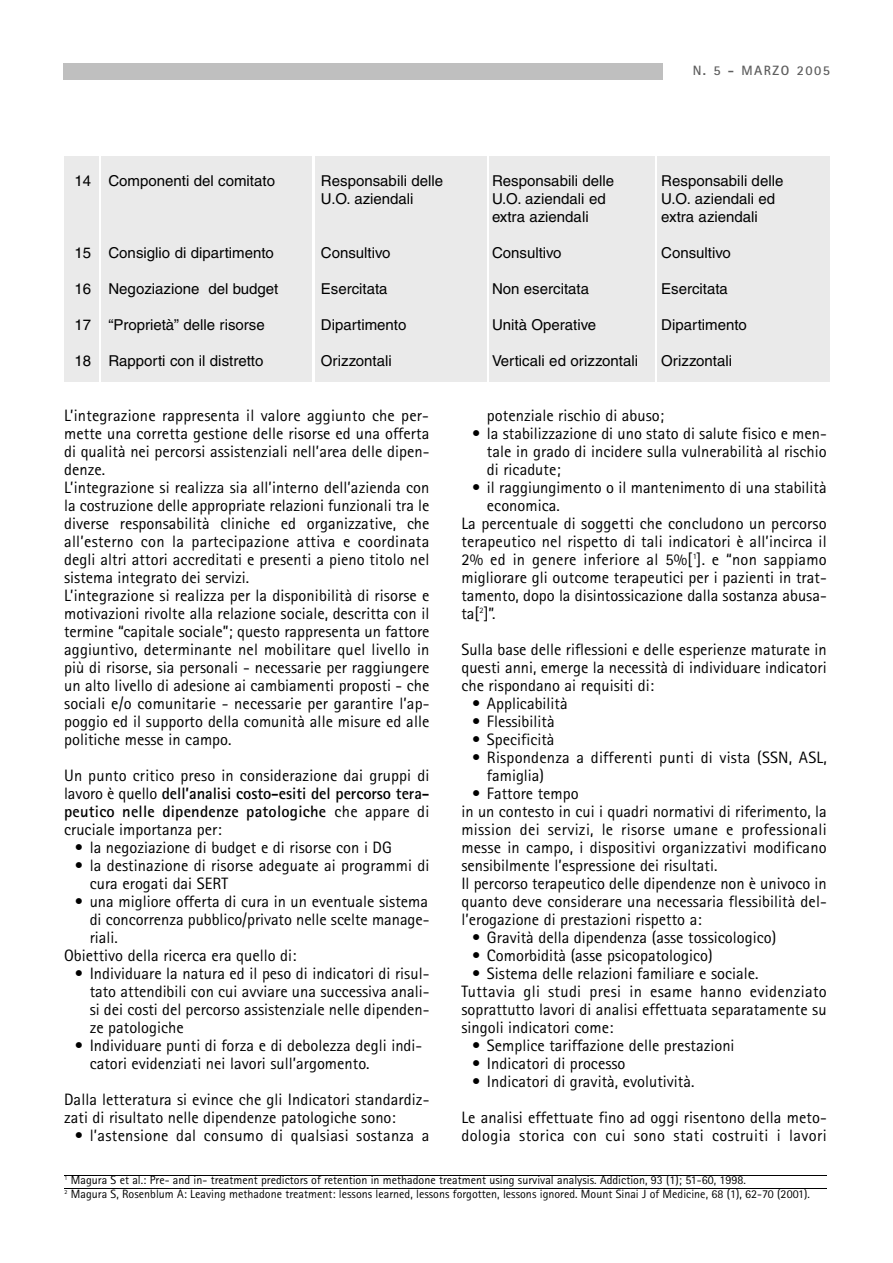
<style>
.page{position:relative;width:893px;height:1263px;background:#fff}
.page>*{position:absolute;margin:0;border:0;box-sizing:border-box;transform-origin:0 0}
.t1{font:16.5px/18px "Rotis Sans Serif";color:#000}
.t2{font:16.5px "Rotis Sans Serif";letter-spacing:.02em;color:#000}
.t3{font:15px "Helvetica";color:#000}
.t4{font:700 13.5px "Rotis Sans Serif";letter-spacing:.105em;color:#5e5e5e}
.t5{font:12px/13.6px "Rotis Sans Serif";color:#000}
.s1{font-weight:700}
</style>
<div class="page">
<div style="left:63px;top:63px;width:599px;height:16px;background:#bfbfbf"></div>
<div style="left:64px;top:156px;width:765px;height:226px;background:#eaeaea"></div>
<hr style="left:312px;top:150px;width:3px;height:234px;background:#fff">
<hr style="left:487px;top:148px;width:1px;height:236px;background:#fff">
<hr style="left:100px;top:147px;width:1px;height:238px;background:#fff">
<hr style="left:654px;top:149px;width:2px;height:238px;background:#fff">
<hr style="left:64px;top:1175px;width:763px;height:1px;background:#000">
<hr style="left:64px;top:1188px;width:763px;height:1px;background:#000">
<p class="t4" style="left:692px;top:66px;width:139px">N. 5 - MARZO 2005</p>
<p class="t3" style="left:75px;top:175px;width:202px">14 Componenti del comitato</p>
<p class="t3" style="left:321px;top:175px;width:124px">Responsabili delle</p>
<p class="t3" style="left:492px;top:175px;width:123px">Responsabili delle</p>
<p class="t3" style="left:661px;top:175px;width:123px">Responsabili delle</p>
<p class="t3" style="left:321px;top:193px;width:94px">U.O. aziendali</p>
<p class="t3" style="left:492px;top:193px;width:115px">U.O. aziendali ed</p>
<p class="t3" style="left:661px;top:193px;width:115px">U.O. aziendali ed</p>
<p class="t3" style="left:492px;top:211px;width:98px">extra aziendali</p>
<p class="t3" style="left:661px;top:211px;width:98px">extra aziendali</p>
<p class="t3" style="left:75px;top:247px;width:201px">15 Consiglio di dipartimento</p>
<p class="t3" style="left:321px;top:247px;width:71px">Consultivo</p>
<p class="t3" style="left:492px;top:247px;width:71px">Consultivo</p>
<p class="t3" style="left:661px;top:247px;width:71px">Consultivo</p>
<p class="t3" style="left:75px;top:283px;width:205px">16 Negoziazione del budget</p>
<p class="t3" style="left:321px;top:283px;width:68px">Esercitata</p>
<p class="t3" style="left:492px;top:283px;width:99px">Non esercitata</p>
<p class="t3" style="left:661px;top:283px;width:68px">Esercitata</p>
<p class="t3" style="left:75px;top:319px;width:192px">17 “Proprietà” delle risorse</p>
<p class="t3" style="left:321px;top:319px;width:87px">Dipartimento</p>
<p class="t3" style="left:492px;top:319px;width:106px">Unità Operative</p>
<p class="t3" style="left:661px;top:319px;width:87px">Dipartimento</p>
<p class="t3" style="left:75px;top:355px;width:190px">18 Rapporti con il distretto</p>
<p class="t3" style="left:321px;top:355px;width:72px">Orizzontali</p>
<p class="t3" style="left:492px;top:355px;width:147px">Verticali ed orizzontali</p>
<p class="t3" style="left:661px;top:355px;width:72px">Orizzontali</p>
<p class="t1" style="left:64px;top:408px;width:367px">L’integrazione rappresenta il valore aggiunto che per&shy;mette una corretta gestione delle risorse ed una offerta di qualità nei percorsi assistenziali nell’area delle dipen&shy;denze.<br>L’integrazione si realizza sia all’interno dell’azienda con la costruzione delle appropriate relazioni funzionali tra le diverse responsabilità cliniche ed organizzative, che all’esterno con la partecipazione attiva e coordinata degli altri attori accreditati e presenti a pieno titolo nel sistema integrato dei servizi.<br>L’integrazione si realizza per la disponibilità di risorse e motivazioni rivolte alla relazione sociale, descritta con il termine “capitale sociale”; questo rappresenta un fattore aggiuntivo, determinante nel mobilitare quel livello in più di risorse, sia personali - necessarie per raggiungere un alto livello di adesione ai cambiamenti proposti - che sociali e/o comunitarie - necessarie per garantire l’ap&shy;poggio ed il supporto della comunità alle misure ed alle politiche messe in campo.</p>
<p class="t1" style="left:64px;top:768px;width:367px;text-align:justify">Un punto critico preso in considerazione dai gruppi di lavoro è quello <span class="s1">dell’analisi costo-esiti del percorso tera&shy;peutico nelle dipendenze patologiche</span> che appare di cruciale importanza per:</p>
<p class="t1" style="left:75px;top:840px;width:318px">• la negoziazione di budget e di risorse con i DG</p>
<p class="t1" style="left:90px;top:858px;width:341px;text-indent:-15px">• la destinazione di risorse adeguate ai programmi di cura erogati dai SERT</p>
<p class="t1" style="left:75px;top:894px;width:355px">• una migliore offerta di cura in un eventuale sistema</p>
<p class="t1" style="left:90px;top:912px;width:341px">di concorrenza pubblico/privato nelle scelte manage-</p>
<p class="t1" style="left:90px;top:930px;width:30px">riali.</p>
<p class="t1" style="left:64px;top:948px;width:234px">Obiettivo della ricerca era quello di:</p>
<p class="t1" style="left:90px;top:966px;width:341px;text-align:justify;text-indent:-15px">• Individuare la natura ed il peso di indicatori di risul&shy;tato attendibili con cui avviare una successiva anali&shy;si dei costi del percorso assistenziale nelle dipenden&shy;ze patologiche</p>
<p class="t1" style="left:90px;top:1038px;width:334px;text-indent:-15px">• Individuare punti di forza e di debolezza degli indi&shy;catori evidenziati nei lavori sull’argomento.</p>
<p class="t1" style="left:64px;top:1092px;width:367px">Dalla letteratura si evince che gli Indicatori standardiz&shy;zati di risultato nelle dipendenze patologiche sono:</p>
<p class="t1" style="left:75px;top:1128px;width:356px">• l’astensione dal consumo di qualsiasi sostanza a</p>
<p class="t1" style="left:487px;top:408px;width:179px">potenziale rischio di abuso;</p>
<p class="t1" style="left:487px;top:426px;width:341px;text-align:justify;text-indent:-15px">• la stabilizzazione di uno stato di salute fisico e men&shy;tale in grado di incidere sulla vulnerabilità al rischio di ricadute;</p>
<p class="t1" style="left:472px;top:480px;width:356px">• il raggiungimento o il mantenimento di una stabilità</p>
<p class="t1" style="left:487px;top:498px;width:74px">economica.</p>
<p class="t1" style="left:461px;top:516px;width:367px">La percentuale di soggetti che concludono un percorso</p>
<p class="t1" style="left:461px;top:534px;width:367px">terapeutico nel rispetto di tali indicatori è all’incirca il</p>
<p class="t1" style="left:461px;top:552px;width:367px">2% ed in genere inferiore al 5%[<sup>1</sup>]. e “non sappiamo</p>
<p class="t1" style="left:461px;top:570px;width:367px">migliorare gli outcome terapeutici per i pazienti in trat-</p>
<p class="t1" style="left:461px;top:588px;width:367px">tamento, dopo la disintossicazione dalla sostanza abusa-</p>
<p class="t1" style="left:461px;top:606px;width:35px">ta[<sup>2</sup>]”.</p>
<p class="t1" style="left:461px;top:642px;width:367px;text-align:justify">Sulla base delle riflessioni e delle esperienze maturate in questi anni, emerge la necessità di individuare indicatori che rispondano ai requisiti di:</p>
<p class="t1" style="left:472px;top:696px;width:97px">• Applicabilità</p>
<p class="t1" style="left:472px;top:714px;width:84px">• Flessibilità</p>
<p class="t1" style="left:472px;top:732px;width:84px">• Specificità</p>
<p class="t1" style="left:487px;top:750px;width:341px;text-indent:-15px">• Rispondenza a differenti punti di vista (SSN, ASL, famiglia)</p>
<p class="t1" style="left:461px;top:786px;width:367px;text-indent:11px">• Fattore tempo<br>in un contesto in cui i quadri normativi di riferimento, la mission dei servizi, le risorse umane e professionali messe in campo, i dispositivi organizzativi modificano sensibilmente l’espressione dei risultati.<br>Il percorso terapeutico delle dipendenze non è univoco in quanto deve considerare una necessaria flessibilità del&shy;l’erogazione di prestazioni rispetto a:</p>
<p class="t1" style="left:472px;top:930px;width:305px">• Gravità della dipendenza (asse tossicologico)</p>
<p class="t1" style="left:472px;top:948px;width:242px">• Comorbidità (asse psicopatologico)</p>
<p class="t1" style="left:461px;top:966px;width:367px;text-indent:11px">• Sistema delle relazioni familiare e sociale.<br>Tuttavia gli studi presi in esame hanno evidenziato soprattutto lavori di analisi effettuata separatamente su singoli indicatori come:</p>
<p class="t1" style="left:472px;top:1038px;width:264px">• Semplice tariffazione delle prestazioni</p>
<p class="t1" style="left:472px;top:1056px;width:155px">• Indicatori di processo</p>
<p class="t1" style="left:461px;top:1065px;width:367px;line-height:36px;text-indent:11px">• Indicatori di gravità, evolutività.<br>Le analisi effettuate fino ad oggi risentono della meto-</p>
<p class="t2" style="left:461px;top:1129px;width:367px">dologia storica con cui sono stati costruiti i lavori</p>
<p class="t5" style="left:64px;top:1175px;width:747px"><sup>1</sup> Magura S et al.: Pre- and in- treatment predictors of retention in methadone treatment using survival analysis. Addiction, 93 (1); 51-60, 1998.<br><sup>2</sup> Magura S, Rosenblum A: Leaving methadone treatment: lessons learned, lessons forgotten, lessons ignored. Mount Sinai J of Medicine, 68 (1), 62-70 (2001).</p>
</div>
